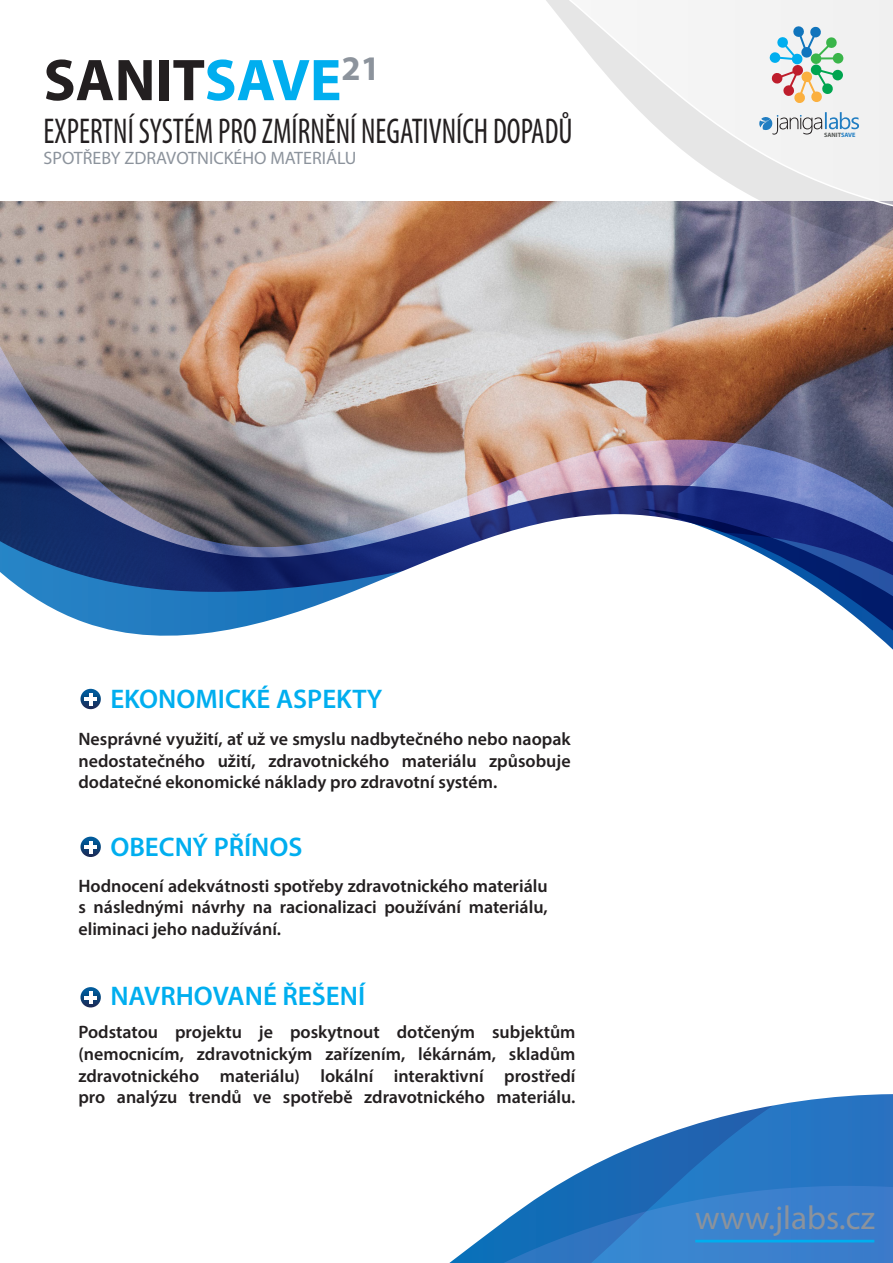
<style>
.page{position:relative;width:893px;height:1263px;background:#fff}
.page>*{position:absolute;margin:0;border:0;box-sizing:border-box;transform-origin:0 0}
.t1{font:700 59.4px "Myriad Pro";color:#231f20}
.t2{font:condensed 36px "Myriad Pro";color:#231f20;scale:.86 1}
.t3{font:33.3px "Myriad Pro";color:#8c939c}
.t4{font:600 27px "Myriad Pro";color:#00aeef}
.t5{font:600 18px/21.6px "Myriad Pro";color:#231f20;text-align:justify}
.t6{font:18px "Myriad Pro";color:#8c939c}
.t7{font:700 6.3px "Myriad Pro";color:#555856}
.s1{color:#00aeef}
.s2{color:#207dc2}
</style>
<div class="page">
<img style="left:0;top:202px;width:893px;height:83px">
<svg style="left:196px;top:201px;width:697px;height:67px"></svg>
<svg style="left:206px;top:0;width:687px;height:248px"></svg>
<svg style="left:0;top:285px;width:893px;height:12px"></svg>
<svg style="left:0;top:297px;width:893px;height:68px"></svg>
<img style="left:0;top:365px;width:893px;height:472px">
<svg style="left:641px;top:509px;width:252px;height:328px"></svg>
<svg style="left:566px;top:1094px;width:327px;height:86px"></svg>
<svg style="left:449px;top:1180px;width:444px;height:83px"></svg>
<hr style="left:695px;top:1240px;width:179px;height:2px;background:#00aeef">
<svg style="left:769px;top:26px;width:74px;height:78px"></svg>
<svg style="left:759px;top:112px;width:100px;height:23px"></svg>
<svg style="left:79px;top:689px;width:23px;height:21px"></svg>
<hr style="left:89px;top:693px;width:4px;height:12px;background:#fff">
<hr style="left:85px;top:697px;width:12px;height:4px;background:#fff">
<svg style="left:80px;top:987px;width:21px;height:21px"></svg>
<svg style="left:80px;top:837px;width:21px;height:20px"></svg>
<hr style="left:89px;top:841px;width:4px;height:12px;background:#fff">
<hr style="left:85px;top:845px;width:12px;height:4px;background:#fff">
<p class="t1" style="left:44px;top:41px;width:338px">SANIT<span class="s1">SAVE</span><sup>21</sup></p>
<p class="t2" style="left:44px;top:110px;width:617px">EXPERTNÍ SYSTÉM PRO ZMÍRNĚNÍ NEGATIVNÍCH DOPADŮ</p>
<p class="t6" style="left:44px;top:147px;width:315px">SPOTŘEBY ZDRAVOTNICKÉHO MATERIÁLU</p>
<p class="t7" style="left:824px;top:131px;width:33px">SANIT<span class="s2">SAVE</span></p>
<p class="t4" style="left:110px;top:681px;width:274px">EKONOMICKÉ ASPEKTY</p>
<p class="t5" style="left:78px;top:728px;width:494px">Nesprávné využití, ať už ve smyslu nadbytečného nebo naopak</p>
<p class="t5" style="left:78px;top:749px;width:494px">nedostatečného užití, zdravotnického materiálu způsobuje</p>
<p class="t5" style="left:78px;top:771px;width:420px">dodatečné ekonomické náklady pro zdravotní systém.</p>
<p class="t4" style="left:110px;top:830px;width:194px">OBECNÝ PŘÍNOS</p>
<p class="t5" style="left:78px;top:874px;width:471px">Hodnocení adekvátnosti spotřeby zdravotnického materiálu</p>
<p class="t5" style="left:78px;top:896px;width:471px">s následnými návrhy na racionalizaci používání materiálu,</p>
<p class="t5" style="left:78px;top:917px;width:204px">eliminaci jeho nadužívání.</p>
<p class="t4" style="left:110px;top:978px;width:256px">NAVRHOVANÉ ŘEŠENÍ</p>
<p class="t5" style="left:78px;top:1021px;width:499px">Podstatou projektu je poskytnout dotčeným subjektům (nemocnicím, zdravotnickým zařízením, lékárnám, skladům zdravotnického materiálu) lokální interaktivní prostředí</p>
<p class="t5" style="left:78px;top:1086px;width:499px">pro analýzu trendů ve spotřebě zdravotnického materiálu.</p>
<p class="t3" style="left:695px;top:1198px;width:181px">www.jlabs.cz</p>
</div>
